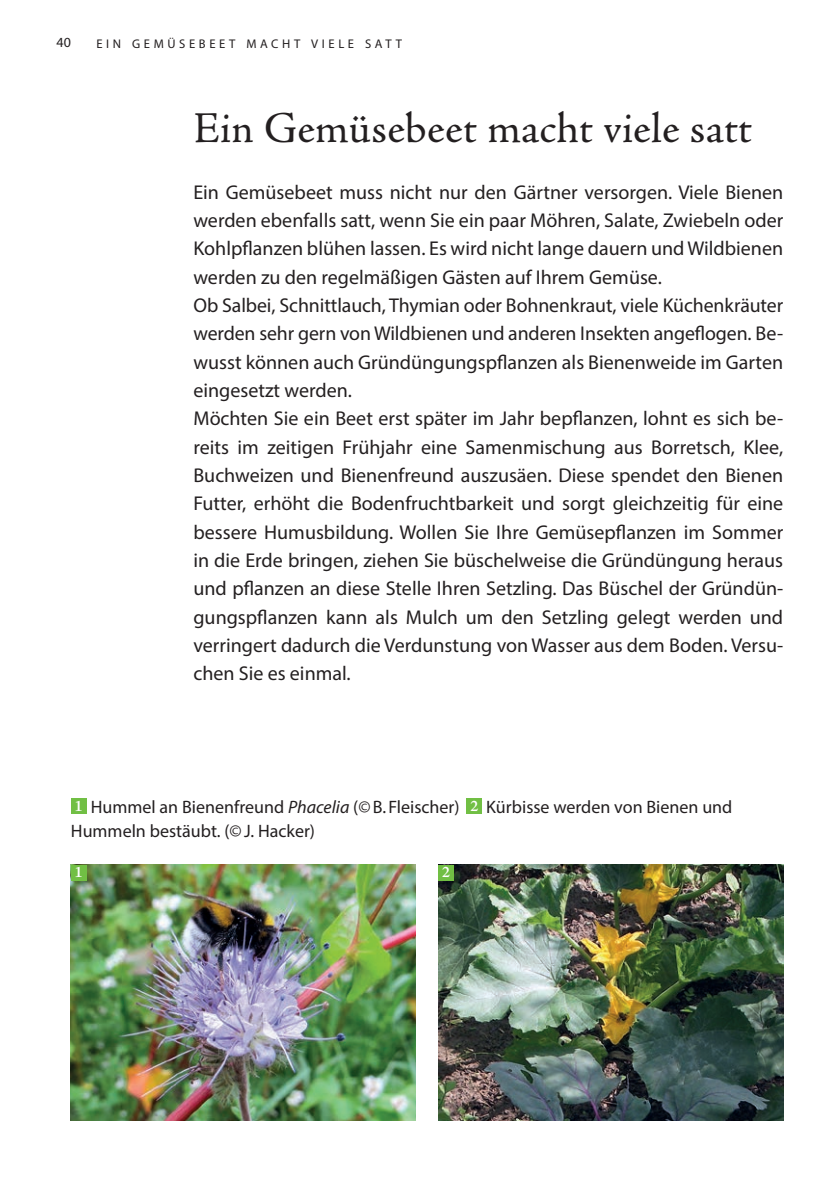
<style>
.page{position:relative;width:840px;height:1191px;background:#fff}
.page>*{position:absolute;margin:0;border:0;box-sizing:border-box;transform-origin:0 0}
.t1{font:44px "Adobe Jenson Pro";letter-spacing:.005em;color:#231f20}
.t2{font:20px/28.4px "Myriad Pro";color:#231f20}
.t3{font:18px "Myriad Pro";color:#231f20}
.t4{font:600 16px "Adobe Jenson Pro";color:#fff}
.t5{font:14px "Myriad Pro";color:#231f20}
.t6{font:12.6px "Myriad Pro";letter-spacing:.285em;color:#231f20}
.s1{font-style:italic}
</style>
<div class="page">
<img style="left:438px;top:865px;width:344px;height:255px">
<img style="left:71px;top:865px;width:344px;height:255px">
<div style="left:71px;top:865px;width:15px;height:15px;background:#71bf44"></div>
<div style="left:71px;top:799px;width:15px;height:15px;background:#71bf44"></div>
<div style="left:466px;top:799px;width:15px;height:15px;background:#71bf44"></div>
<div style="left:438px;top:865px;width:15px;height:15px;background:#71bf44"></div>
<p class="t5" style="left:57px;top:34px;width:16px">40</p>
<p class="t6" style="left:96px;top:36px;width:307px">EIN GEMÜSEBEET MACHT VIELE SATT</p>
<h1 class="t1" style="left:193px;top:103px;width:559px">Ein Gemüsebeet macht viele satt</h1>
<p class="t2" style="left:193px;top:177px;width:591px">Ein Gemüsebeet muss nicht nur den Gärtner versorgen. Viele Bienen werden ebenfalls satt, wenn Sie ein paar Möhren, Salate, Zwiebeln oder Kohlpflanzen blühen lassen. Es wird nicht lange dauern und Wildbienen werden zu den regelmäßigen Gästen auf Ihrem Gemüse.<br>Ob Salbei, Schnittlauch, Thymian oder Bohnenkraut, viele Küchenkräuter werden sehr gern von Wildbienen und anderen Insekten angeflogen. Be&shy;wusst können auch Gründüngungspflanzen als Bienenweide im Garten eingesetzt werden.<br>Möchten Sie ein Beet erst später im Jahr bepflanzen, lohnt es sich be&shy;reits im zeitigen Frühjahr eine Samenmischung aus Borretsch, Klee, Buchweizen und Bienenfreund auszusäen. Diese spendet den Bienen Futter, erhöht die Bodenfruchtbarkeit und sorgt gleichzeitig für eine bessere Humusbildung. Wollen Sie Ihre Gemüsepflanzen im Sommer in die Erde bringen, ziehen Sie büschelweise die Gründüngung heraus und pflanzen an diese Stelle Ihren Setzling. Das Büschel der Gründün&shy;gungspflanzen kann als Mulch um den Setzling gelegt werden und verringert dadurch die Verdunstung von Wasser aus dem Boden. Versu&shy;chen Sie es einmal.</p>
<p class="t3" style="left:91px;top:795px;width:370px">Hummel an Bienenfreund <span class="s1">Phacelia</span> (©B. Fleischer)</p>
<p class="t3" style="left:486px;top:795px;width:247px">Kürbisse werden von Bienen und</p>
<p class="t3" style="left:71px;top:819px;width:245px">Hummeln bestäubt. (©J. Hacker)</p>
<p class="t4" style="left:74px;top:863px;width:10px">1</p>
<p class="t4" style="left:74px;top:797px;width:10px">1</p>
<p class="t4" style="left:470px;top:797px;width:10px">2</p>
<p class="t4" style="left:441px;top:863px;width:10px">2</p>
</div>
